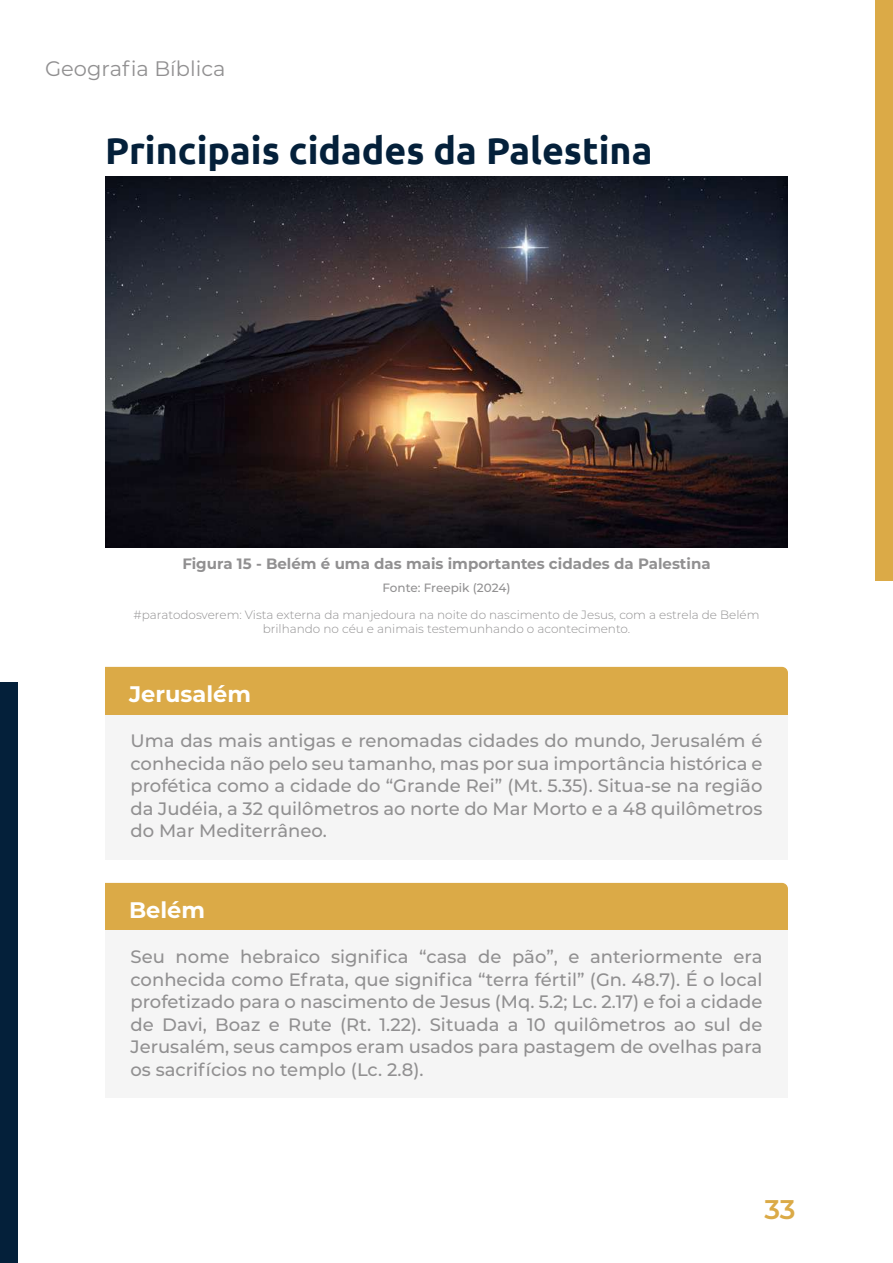
<style>
.page{position:relative;width:893px;height:1263px;background:#fff}
.page>*{position:absolute;margin:0;border:0;box-sizing:border-box;transform-origin:0 0}
.t1{font:700 37.5px "Ubuntu";color:#04203a}
.t2{font:600 27px "Montserrat";color:#dbaa47}
.t3{font:700 22.5px "Montserrat";color:#fff}
.t4{font:21px "Montserrat";color:#919091}
.t5{font:500 18px/22.5px "Montserrat";color:#919091;text-align:justify}
.t6{font:700 15px "Montserrat";color:#919091}
.t7{font:300 12px/14.4px "Montserrat";color:#919091;text-align:center}
.t8{font:500 12px "Montserrat";letter-spacing:-.005em;color:#919091}
</style>
<div class="page">
<div style="left:875px;top:0;width:18px;height:581px;background:#dbaa47"></div>
<div style="left:0;top:682px;width:18px;height:581px;background:#04203a"></div>
<div style="left:105px;top:667px;width:683px;height:48px;background:#dbaa47"></div>
<div style="left:105px;top:715px;width:683px;height:145px;background:#f5f5f5"></div>
<div style="left:105px;top:883px;width:683px;height:47px;background:#dbaa47"></div>
<div style="left:105px;top:931px;width:683px;height:167px;background:#f5f5f5"></div>
<img style="left:105px;top:177px;width:683px;height:371px">
<p class="t4" style="left:45px;top:54px;width:182px">Geografia Bíblica</p>
<h1 class="t1" style="left:105px;top:128px;width:549px">Principais cidades da Palestina</h1>
<p class="t6" style="left:182px;top:553px;width:530px">Figura 15 - Belém é uma das mais importantes cidades da Palestina</p>
<p class="t8" style="left:382px;top:580px;width:129px">Fonte: Freepik (2024)</p>
<p class="t7" style="left:134px;top:607px;width:627px">#paratodosverem: Vista externa da manjedoura na noite do nascimento de Jesus, com a estrela de Belém brilhando no céu e animais testemunhando o acontecimento.</p>
<p class="t3" style="left:129px;top:678px;width:123px">Jerusalém</p>
<p class="t5" style="left:131px;top:729px;width:633px">Uma das mais antigas e renomadas cidades do mundo, Jerusalém é conhecida não pelo seu tamanho, mas por sua importância histórica e profética como a cidade do “Grande Rei” (Mt. 5.35). Situa-se na região da Judéia, a 32 quilômetros ao norte do Mar Morto e a 48 quilômetros do Mar Mediterrâneo.</p>
<p class="t3" style="left:129px;top:894px;width:77px">Belém</p>
<p class="t5" style="left:130px;top:945px;width:633px">Seu nome hebraico significa “casa de pão”, e anteriormente era conhecida como Efrata, que significa “terra fértil” (Gn. 48.7). É o local profetizado para o nascimento de Jesus (Mq. 5.2; Lc. 2.17) e foi a cidade de Davi, Boaz e Rute (Rt. 1.22). Situada a 10 quilômetros ao sul de Jerusalém, seus campos eram usados para pastagem de ovelhas para os sacrifícios no templo (Lc. 2.8).</p>
<h2 class="t2" style="left:764px;top:1190px;width:33px">33</h2>
</div>
